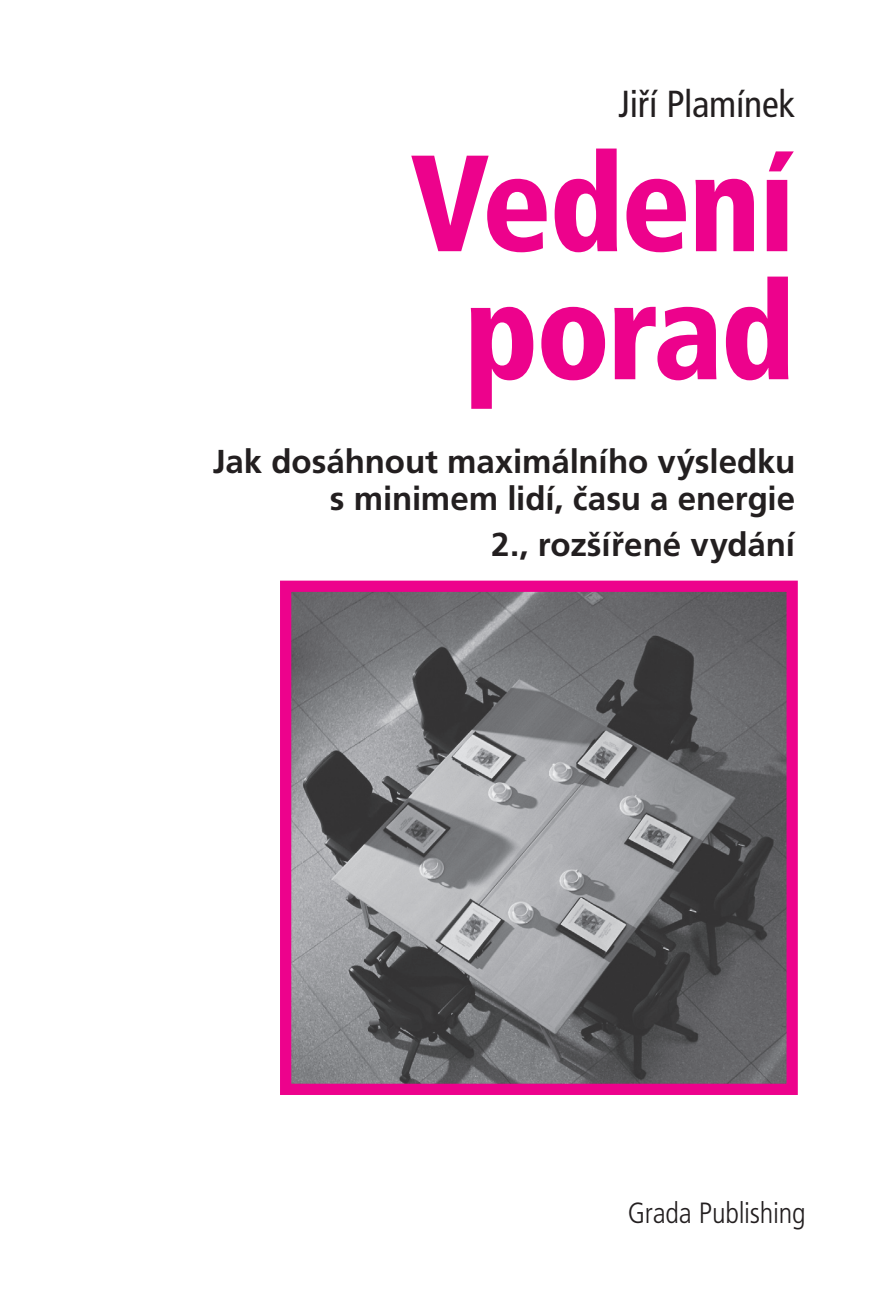
<style>
.page{position:relative;width:878px;height:1312px;background:#fff}
.page>*{position:absolute;margin:0;border:0;box-sizing:border-box;transform-origin:0 0}
.t1{font:900 condensed 136.8px/128px "Frutiger CE";letter-spacing:-.02em;color:#ed028c;text-align:center;scale:.95 1}
.t2{font:condensed 37.57px "Frutiger CE";letter-spacing:-.005em;color:#231f20}
.t3{font:700 33.07px/37.4px "Frutiger CE";color:#231f20;text-align:right}
.t4{font:300 condensed 29.25px "Frutiger CE";letter-spacing:-.01em;color:#231f20}
</style>
<div class="page">
<img style="left:292px;top:592px;width:493px;height:490px">
<div style="left:280px;top:580px;width:517px;height:514px;border:11px solid #ed028c"></div>
<p class="t2" style="left:618px;top:88px;width:178px">Jiří Plamínek</p>
<h1 class="t1" style="left:410px;top:148px;width:406px">Vedení porad</h1>
<p class="t3" style="left:213px;top:444px;width:584px">Jak dosáhnout maximálního výsledku s minimem lidí, času a energie</p>
<p class="t3" style="left:491px;top:528px;width:305px">2., rozšířené vydání</p>
<p class="t4" style="left:627px;top:1200px;width:179px">Grada Publishing</p>
</div>
